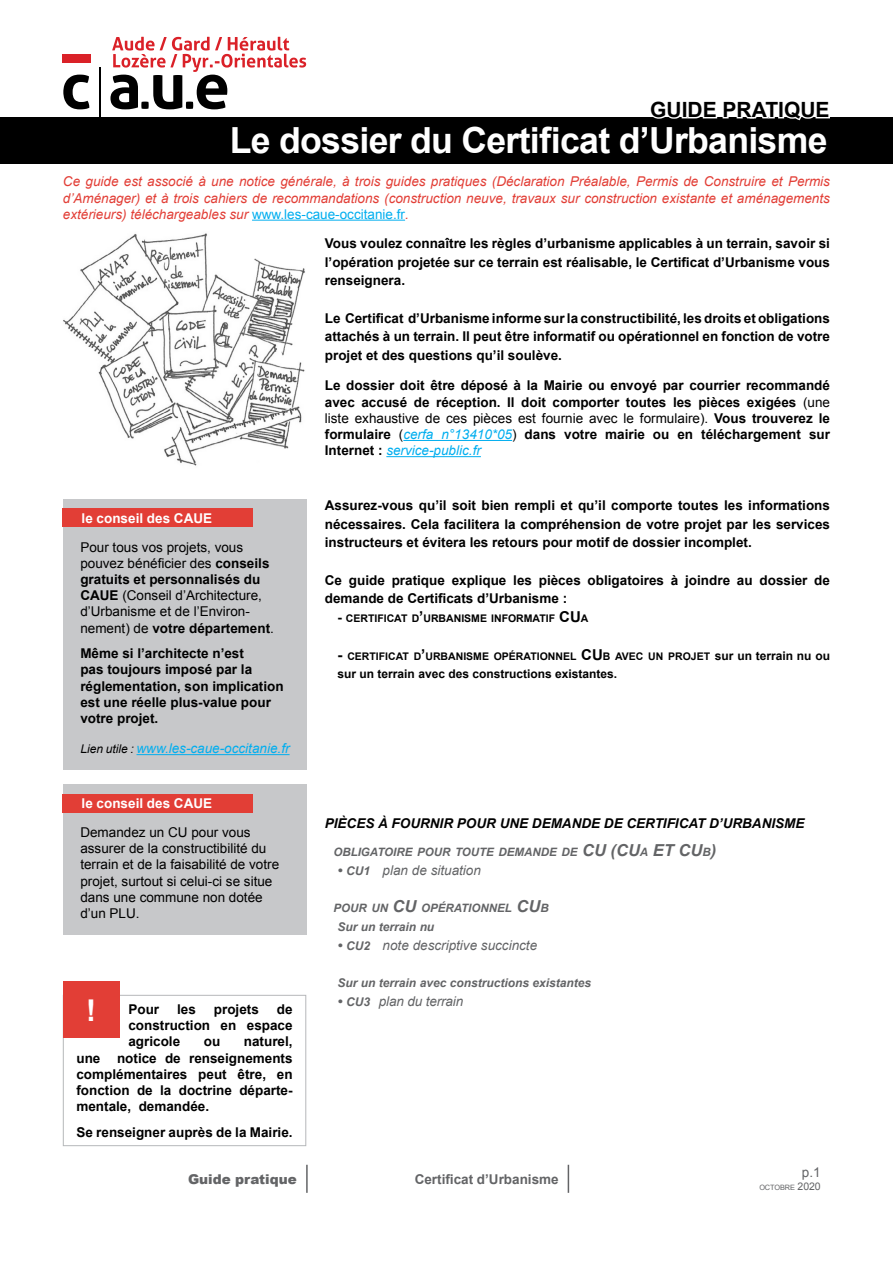
<style>
.page{position:relative;width:893px;height:1263px;background:#fff}
.page>*{position:absolute;margin:0;border:0;box-sizing:border-box;transform-origin:0 0}
.t1{font:700 36px "Arial";letter-spacing:-.02em;color:#fff}
.t2{font:700 30px "Arial";color:#fff}
.t3{font:700 21px "Arial";color:#000}
.t4{font:700 13.5px/16.2px "Arial";color:#000;text-align:justify}
.t5{font:13.5px/16.2px "Arial";color:#000}
.t6{font:italic 13.5px/16.2px "Arial";color:#e23e36;text-align:justify}
.t7{font:italic 13.5px "Arial";color:#636466}
.t8{font:italic 700 13.5px "Arial";color:#000}
.t9{font:italic 13.5px "Arial";color:#00aeef}
.t10{font:700 13.5px "Arial";color:#fff}
.t11{font:700 13.5px "Arial";color:#636466}
.t12{font:900 13.5px "Arial";color:#636466}
.t13{font:13.5px "Arial";color:#636466}
.t14{font:italic 700 12px "Arial";color:#636466}
.t15{font:700 12px "Arial";color:#000}
.t16{font:italic 700 11.55px "Arial";color:#636466}
.t17{font:700 10.5px "Arial";color:#000}
.t18{font:7.35px "Arial";letter-spacing:-.015em;color:#636466}
.s1{font-style:normal;color:#00aeef}
.s2{font-weight:700}
.s3{font-size:12px;color:#000}
.s4{font-weight:400}
.s5{font-weight:400;font-style:italic;color:#00aeef}
.s6{font-size:13.5px}
.s7{font-size:15px}
.s8{font-size:12px}
.s9{font-size:16.5px}
.s10{font-weight:700;font-size:12px}
.s11{font-size:10.5px}
</style>
<div class="page">
<hr style="left:306px;top:1165px;width:2px;height:28px;background:#636466">
<svg style="left:568px;top:1165px;width:1px;height:28px"></svg>
<div style="left:0;top:117px;width:893px;height:47px;background:#000"></div>
<hr style="left:403px;top:440px;width:109px;height:1px;background:#00aeef">
<hr style="left:386px;top:456px;width:95px;height:1px;background:#00aeef">
<svg style="left:653px;top:117px;width:177px;height:4px"></svg>
<div style="left:63px;top:784px;width:244px;height:151px;background:#c7c8ca"></div>
<div style="left:63px;top:794px;width:190px;height:19px;background:#e23e36"></div>
<div style="left:63px;top:499px;width:244px;height:271px;background:#c7c8ca"></div>
<hr style="left:137px;top:754px;width:153px;height:1px;background:#00aeef">
<div style="left:63px;top:509px;width:190px;height:18px;background:#e23e36"></div>
<img style="left:63px;top:233px;width:242px;height:233px">
<hr style="left:252px;top:220px;width:153px;height:1px;background:#00aeef">
<div style="left:63px;top:995px;width:243px;height:151px;border:1px solid #b6b8ba"></div>
<div style="left:63px;top:982px;width:56px;height:56px;background:#e23e36"></div>
<hr style="left:99px;top:67px;width:2px;height:50px;background:#000">
<svg style="left:63px;top:75px;width:26px;height:34px"></svg>
<div style="left:63px;top:54px;width:28px;height:9px;background:#da2128"></div>
<svg style="left:110px;top:37px;width:196px;height:72px"></svg>
<h3 class="t3" style="left:650px;top:96px;width:181px">GUIDE PRATIQUE</h3>
<h1 class="t1" style="left:230px;top:117px;width:599px">Le dossier du Certificat d’Urbanisme</h1>
<p class="t6" style="left:63px;top:174px;width:769px">Ce guide est associé à une notice générale, à trois guides pratiques (Déclaration Préalable, Permis de Construire et Permis d’Aménager) et à trois cahiers de recommandations (construction neuve, travaux sur construction existante et aménagements extérieurs) téléchargeables sur <span class="s1">www.les-caue-occitanie.fr</span>.</p>
<p class="t10" style="left:82px;top:509px;width:132px">le conseil des CAUE</p>
<p class="t5" style="left:80px;top:539px;width:195px">Pour tous vos projets, vous pouvez bénéficier des <span class="s2">conseils gratuits et personnalisés du<br>CAUE</span> (Conseil d’Architecture, d’Urbanisme et de l’Environ&shy;nement) de <span class="s2">votre département</span>.</p>
<p class="t4" style="left:80px;top:646px;width:205px;text-align:left">Même si l’architecte n’est<br>pas toujours imposé par la réglementation, son implication est une réelle plus-value pour votre projet.</p>
<p class="t9" style="left:80px;top:740px;width:211px"><span class="s3">Lien utile :</span> www.les-caue-occitanie.fr</p>
<p class="t10" style="left:82px;top:794px;width:132px">le conseil des CAUE</p>
<p class="t5" style="left:80px;top:824px;width:200px">Demandez un CU pour vous assurer de la constructibilité du terrain et de la faisabilité de votre projet, surtout si celui-ci se situe dans une commune non dotée d’un PLU.</p>
<h2 class="t2" style="left:86px;top:990px;width:11px">!</h2>
<p class="t4" style="left:128px;top:1002px;width:166px;text-indent:148px">de construction en espace agricole</p>
<p class="t4" style="left:128px;top:1002px;width:32px">Pour</p>
<p class="t4" style="left:177px;top:1002px;width:20px">les</p>
<p class="t4" style="left:214px;top:1002px;width:47px">projets</p>
<p class="t4" style="left:76px;top:1034px;width:218px;text-indent:167px">naturel, une notice de renseignements complémentaires peut être, en fonction de la doctrine départe&shy;mentale, demandée.</p>
<p class="t4" style="left:76px;top:1124px;width:218px">Se renseigner auprès de la Mairie.</p>
<p class="t4" style="left:204px;top:1034px;width:18px">ou</p>
<p class="t4" style="left:325px;top:234px;width:507px;line-height:18.8px">Vous voulez connaître les règles d’urbanisme applicables à un terrain, savoir si l’opération projetée sur ce terrain est réalisable, le Certificat d’Urbanisme vous renseignera.</p>
<p class="t4" style="left:325px;top:309px;width:507px;line-height:18.8px">Le Certificat d’Urbanisme informe sur la constructibilité, les droits et obligations attachés à un terrain. Il peut être informatif ou opérationnel en fonction de votre projet et des questions qu’il soulève.</p>
<p class="t4" style="left:325px;top:378px;width:507px">Le dossier doit être déposé à la Mairie ou envoyé par courrier recommandé avec accusé de réception. Il doit comporter toutes les pièces exigées <span class="s4">(une liste exhaustive de ces pièces est fournie avec le formulaire).</span> Vous trouverez le formulaire <span class="s4">(</span><span class="s5">cerfa n°13410*05</span><span class="s4">)</span> dans votre mairie ou en téléchargement sur Internet : <span class="s5">service-public.fr</span></p>
<p class="t4" style="left:325px;top:496px;width:507px;line-height:18.8px">Assurez-vous qu’il soit bien rempli et qu’il comporte toutes les informations nécessaires. Cela facilitera la compréhension de votre projet par les services instructeurs et évitera les retours pour motif de dossier incomplet.</p>
<p class="t4" style="left:325px;top:571px;width:507px;line-height:18.8px">Ce guide pratique explique les pièces obligatoires à joindre au dossier de demande de Certificats d’Urbanisme :</p>
<p class="t17" style="left:338px;top:611px;width:252px"><span class="s6">-</span> CERTIFICAT D<span class="s7">’</span>URBANISME INFORMATIF <span class="s7">CU</span>A</p>
<p class="t17" style="left:338px;top:649px;width:494px"><span class="s7">-</span> CERTIFICAT D<span class="s7">’</span>URBANISME OPÉRATIONNEL <span class="s7">CU</span> B AVEC UN PROJET <span class="s8">sur un terrain nu ou</span></p>
<p class="t15" style="left:338px;top:666px;width:281px">sur un terrain avec des constructions existantes.</p>
<p class="t8" style="left:325px;top:814px;width:481px">Pièces à fournir pour une demande de certificat d’urbanisme</p>
<p class="t16" style="left:333px;top:844px;width:384px">OBLIGATOIRE POUR TOUTE DEMANDE DE <span class="s9">CU (CU</span>A <span class="s9">et CU</span>B<span class="s9">)</span></p>
<p class="t7" style="left:338px;top:861px;width:145px"><span class="s2">•</span> <span class="s10">CU 1</span> plan de situation</p>
<p class="t16" style="left:333px;top:900px;width:217px">POUR UN <span class="s9">CU</span> OPÉRATIONNEL <span class="s9">CU</span>B</p>
<p class="t14" style="left:338px;top:919px;width:98px">Sur un terrain nu</p>
<p class="t7" style="left:338px;top:936px;width:201px"><span class="s2">•</span> <span class="s10">CU2</span> note descriptive succincte</p>
<p class="t14" style="left:338px;top:975px;width:255px">Sur un terrain avec constructions existantes</p>
<p class="t7" style="left:338px;top:992px;width:127px"><span class="s2">•</span> <span class="s10">CU3</span> plan du terrain</p>
<p class="t12" style="left:188px;top:1169px;width:110px">Guide pratique</p>
<p class="t11" style="left:415px;top:1170px;width:146px">Certificat d’Urbanisme</p>
<p class="t13" style="left:802px;top:1164px;width:20px">p.1</p>
<p class="t18" style="left:759px;top:1182px;width:63px">OCTOBRE <span class="s11">2020</span></p>
</div>
